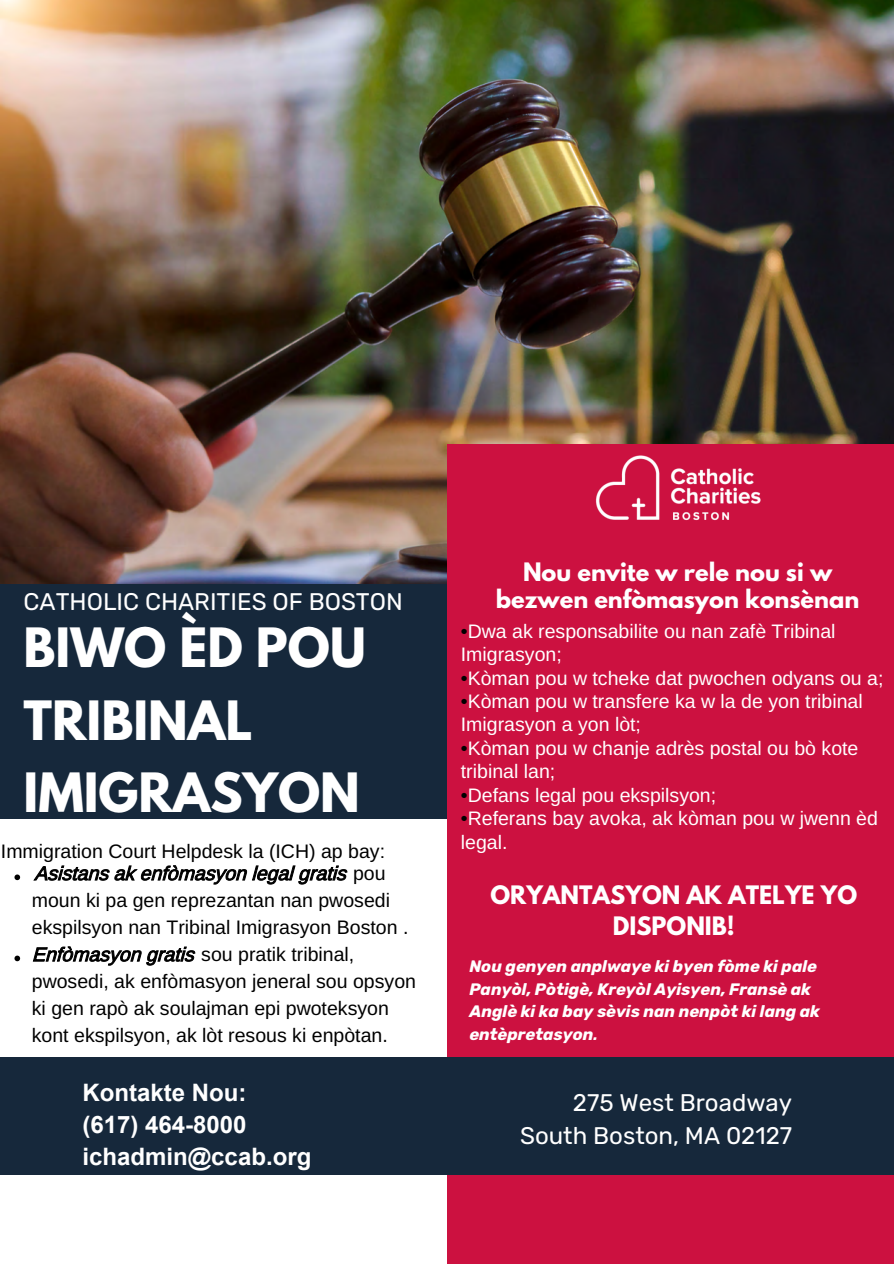
<style>
.page{position:relative;width:894px;height:1264px;background:#fff}
.page>*{position:absolute;margin:0;border:0;box-sizing:border-box;transform-origin:0 0}
.t1{font:700 48px/72.4px "League Spartan";color:#fff}
.t2{font:24px "Rubik";color:#fff}
.t3{font:700 24px/32px "Arial";color:#fff}
.t4{font:700 22.5px/31.5px "League Spartan";color:#fff;text-align:center}
.t5{font:19.5px/27px "Arimo";color:#000}
.t6{font:19.5px/23.4px "Arimo";color:#fff}
.t7{font:italic 700 16.5px/22.5px "Rubik";color:#fff}
.s1{font-style:italic}
.s2{font-style:inherit}
.s3{color:#000}
.s4{font-weight:600}
</style>
<div class="page">
<img style="left:0;top:0;width:893px;height:584px">
<div style="left:0;top:584px;width:893px;height:234px;background:#16283b"></div>
<div style="left:447px;top:444px;width:446px;height:819px;background:#cc1140"></div>
<div style="left:0;top:1057px;width:893px;height:117px;background:#16283b"></div>
<img style="left:595px;top:455px;width:166px;height:66px">
<svg style="left:14px;top:874px;width:6px;height:6px"></svg>
<svg style="left:14px;top:955px;width:6px;height:6px"></svg>
<p class="t2" style="left:24px;top:588px;width:380px">CATHOLIC CHARITIES OF BOSTON</p>
<p class="t1" style="left:24px;top:611px;width:343px">BIWO ÈD POU<br>TRIBINAL<br>IMIGRASYON</p>
<p class="t5" style="left:1px;top:837px;width:385px">Immigration Court Helpdesk la (ICH) ap bay:</p>
<p class="t5" style="left:32px;top:860px;width:385px"><span class="s1">Asistansakenfòmasyonlegalgratis</span> p o u moun ki pa gen reprezantan nan pwosedi ekspilsyon nan Tribinal Imigrasyon Boston .<br><span class="s1">Enfòmasyongratis</span>sou pratik tribinal, pwosedi, ak enfòmasyon jeneral sou opsyon ki gen rapò ak soulajman epi pwoteksyon kont ekspilsyon, ak lòt resous ki enpòtan.</p>
<p class="t3" style="left:82px;top:1077px;width:230px"><span class="s2">Kontakte Nou</span>:<br>(617) 464-8000 ichadmin@ccab.org</p>
<p class="t4" style="left:496px;top:558px;width:365px;line-height:27px">Nou envite w rele nou si w bezwen enfòmasyon konsènan</p>
<p class="t6" style="left:461px;top:619px;width:376px"><span class="s3">•</span>Dwa ak responsabilite ou nan zafè Tribinal<br>Imigrasyon;</p>
<p class="t6" style="left:461px;top:666px;width:424px"><span class="s3">•</span>Kòman pou w tcheke dat pwochen odyans ou a;</p>
<p class="t6" style="left:461px;top:690px;width:403px"><span class="s3">•</span>Kòman pou w transfere ka w la de yon tribinal<br>Imigrasyon a yon lòt;</p>
<p class="t6" style="left:461px;top:736px;width:399px"><span class="s3">•</span>Kòman pou w chanje adrès postal ou bò kote tribinal lan;</p>
<p class="t6" style="left:461px;top:783px;width:257px"><span class="s3">•</span>Defans legal pou ekspilsyon;</p>
<p class="t6" style="left:461px;top:807px;width:418px"><span class="s3">•</span>Referans bay avoka, ak kòman pou w jwenn èd legal.</p>
<p class="t4" style="left:490px;top:878px;width:368px">ORYANTASYON AK ATELYE YO<br>DISPONIB!</p>
<p class="t7" style="left:469px;top:955px;width:352px">Nou genyen anplwaye ki byen fòme ki pale Panyòl, Pòtigè, Kreyòl Ayisyen, Fransè ak Anglè ki ka bay sèvis nan nenpòt ki lang ak entèpretasyon<span class="s4">.</span></p>
<p class="t2" style="left:572px;top:1088px;width:221px">275 West Broadway</p>
<p class="t2" style="left:520px;top:1121px;width:273px">South Boston, MA 02127</p>
</div>
